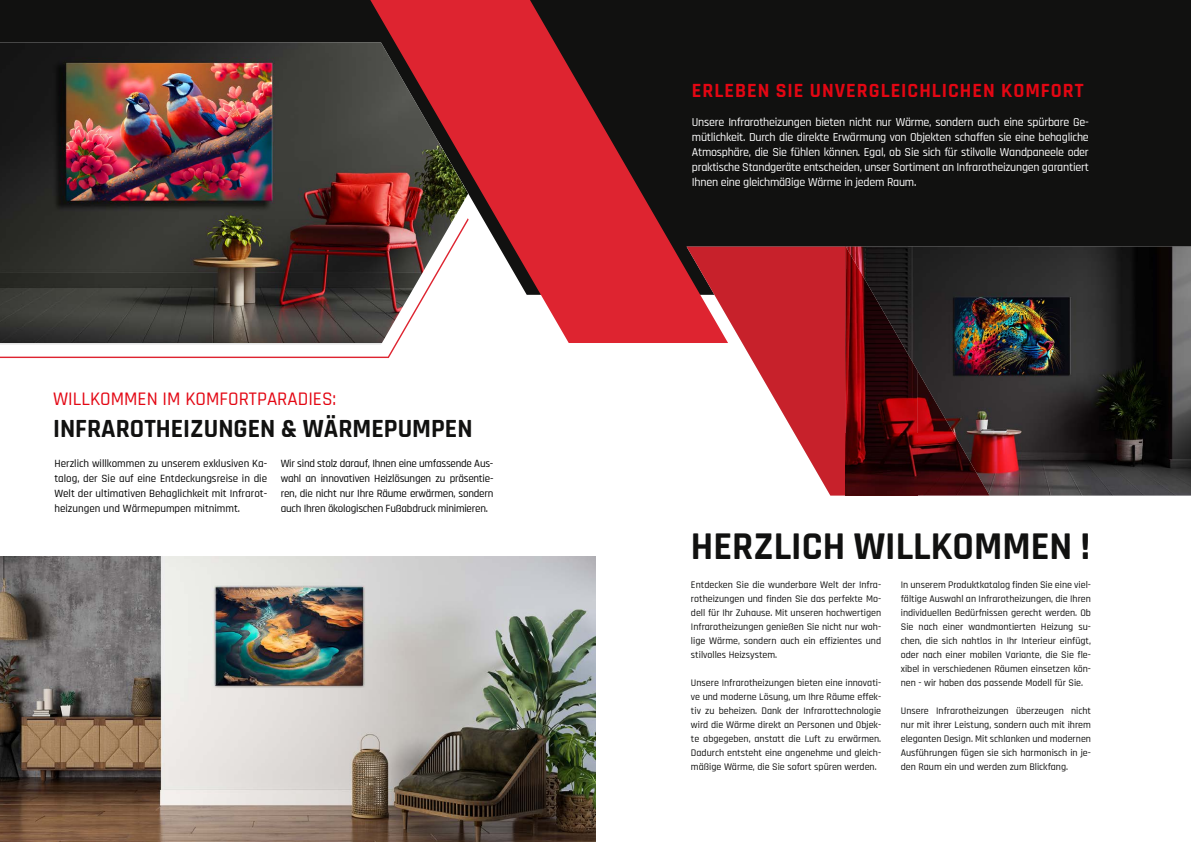
<style>
.page{position:relative;width:1191px;height:842px;background:#fff}
.page>*{position:absolute;margin:0;border:0;box-sizing:border-box;transform-origin:0 0}
.t1{font:700 39px "Rajdhani";color:#111110}
.t2{font:700 26px "Rajdhani";color:#111110}
.t3{font:700 20px "Rajdhani";letter-spacing:.05em;color:#e30613}
.t4{font:500 19px "Rajdhani";color:#e30613}
.t5{font:500 12px/15px "Rajdhani";letter-spacing:-.02em;color:#fff;text-align:justify}
.t6{font:500 11px/15px "Rajdhani";letter-spacing:-.01em;color:#000;text-align:justify}
.t7{font:500 10px/14px "Rajdhani";color:#111110;text-align:justify}
</style>
<div class="page">
<div style="left:0;top:0;width:1191px;height:247px;background:#111110"></div>
<svg style="left:370px;top:0;width:358px;height:343px;background:#932e34"></svg>
<svg style="left:0;top:345px;width:397px;height:13px"></svg>
<img style="left:917px;top:247px;width:274px;height:249px">
<img style="left:0;top:42px;width:468px;height:301px">
<svg style="left:686px;top:247px;width:159px;height:249px"></svg>
<img style="left:845px;top:247px;width:72px;height:249px">
<img style="left:917px;top:370px;width:72px;height:126px">
<img style="left:0;top:556px;width:595px;height:286px">
<h3 class="t4" style="left:53px;top:388px;width:285px">WILLKOMMEN IM KOMFORTPARADIES:</h3>
<h2 class="t2" style="left:53px;top:412px;width:421px">INFRAROTHEIZUNGEN &amp; WÄRMEPUMPEN</h2>
<p class="t6" style="left:54px;top:457px;width:214px">Herzlich willkommen zu unserem exklusiven Ka&shy;talog, der Sie auf eine Entdeckungsreise in die Welt der ultimativen Behaglichkeit mit Infrarot&shy;heizungen und Wärmepumpen mitnimmt.</p>
<p class="t6" style="left:281px;top:457px;width:214px">Wir sind stolz darauf, Ihnen eine umfassende Aus&shy;wahl an innovativen Heizlösungen zu präsentie&shy;ren, die nicht nur Ihre Räume erwärmen, sondern auch Ihren ökologischen Fußabdruck minimieren.</p>
<h3 class="t3" style="left:692px;top:79px;width:393px">ERLEBEN SIE UNVERGLEICHLICHEN KOMFORT</h3>
<p class="t5" style="left:692px;top:115px;width:398px">Unsere Infrarotheizungen bieten nicht nur Wärme, sondern auch eine spürbare Ge&shy;mütlichkeit. Durch die direkte Erwärmung von Objekten schaffen sie eine behagliche Atmosphäre, die Sie fühlen können. Egal, ob Sie sich für stilvolle Wandpaneele oder praktische Standgeräte entscheiden, unser Sortiment an Infrarotheizungen garantiert Ihnen eine gleichmäßige Wärme in jedem Raum.</p>
<h1 class="t1" style="left:691px;top:522px;width:400px">HERZLICH WILLKOMMEN !</h1>
<p class="t7" style="left:691px;top:578px;width:192px">Entdecken Sie die wunderbare Welt der Infra&shy;rotheizungen und finden Sie das perfekte Mo&shy;dell für Ihr Zuhause. Mit unseren hochwertigen Infrarotheizungen genießen Sie nicht nur woh&shy;lige Wärme, sondern auch ein effizientes und stilvolles Heizsystem.</p>
<p class="t7" style="left:691px;top:676px;width:192px">Unsere Infrarotheizungen bieten eine innovati&shy;ve und moderne Lösung, um Ihre Räume effek&shy;tiv zu beheizen. Dank der Infrarottechnologie wird die Wärme direkt an Personen und Objek&shy;te abgegeben, anstatt die Luft zu erwärmen.<br>Dadurch entsteht eine angenehme und gleich&shy;mäßige Wärme, die Sie sofort spüren werden.</p>
<p class="t7" style="left:900px;top:578px;width:192px">In unserem Produktkatalog finden Sie eine viel&shy;fältige Auswahl an Infrarotheizungen, die Ihren individuellen Bedürfnissen gerecht werden. Ob Sie nach einer wandmontierten Heizung su&shy;chen, die sich nahtlos in Ihr Interieur einfügt, oder nach einer mobilen Variante, die Sie fle&shy;xibel in verschiedenen Räumen einsetzen kön&shy;nen - wir haben das passende Modell für Sie.</p>
<p class="t7" style="left:900px;top:704px;width:192px">Unsere Infrarotheizungen überzeugen nicht nur mit ihrer Leistung, sondern auch mit ihrem eleganten Design. Mit schlanken und modernen Ausführungen fügen sie sich harmonisch in je&shy;den Raum ein und werden zum Blickfang.</p>
</div>
